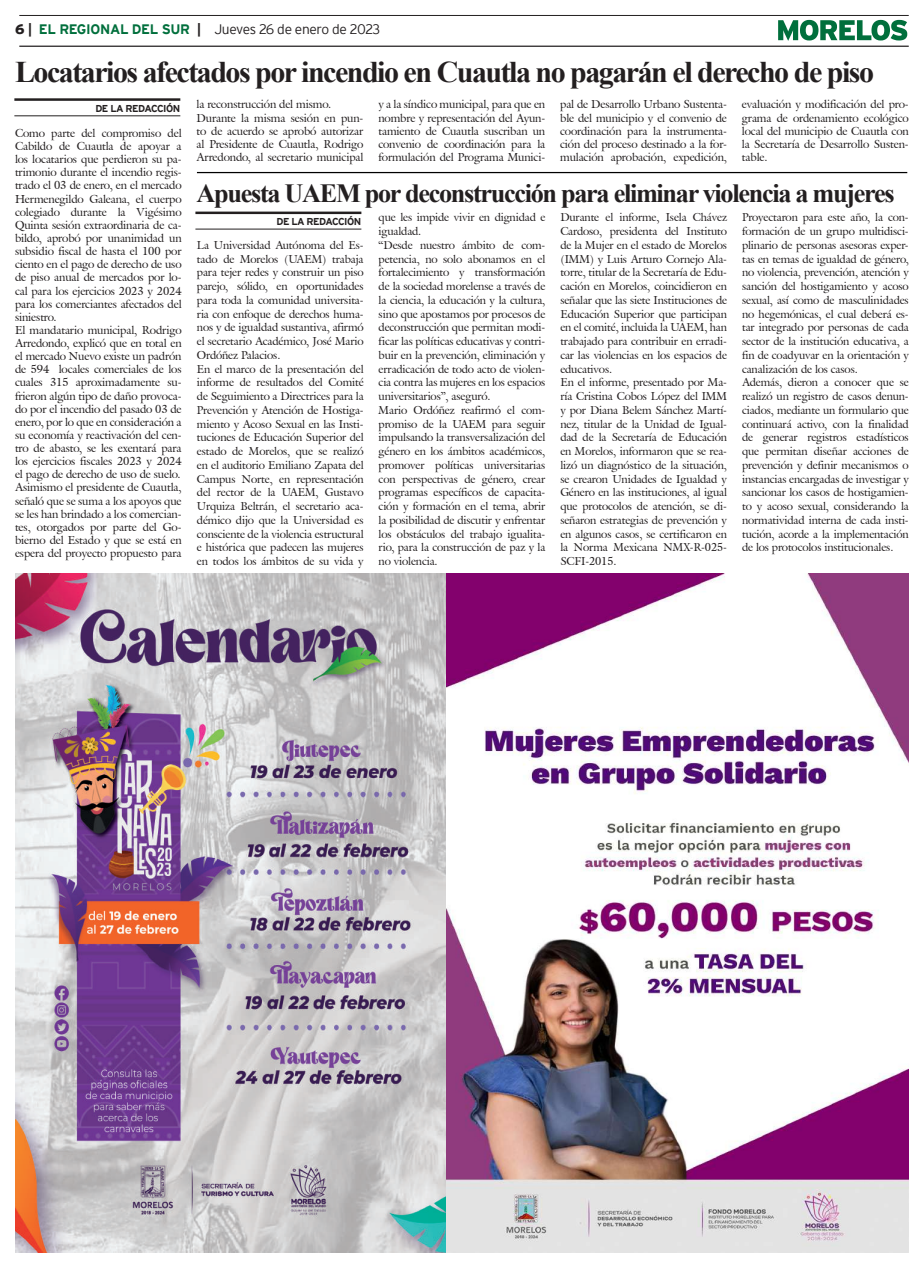
<style>
.page{position:relative;width:923px;height:1268px;background:#fff}
.page>*{position:absolute;margin:0;border:0;box-sizing:border-box;transform-origin:0 0}
.t1{font:700 30px "Times New Roman";letter-spacing:-.05em;color:#231f20}
.t2{font:700 26.25px "Times New Roman";letter-spacing:-.05em;color:#231f20}
.t3{font:300 13.75px "Interstate";letter-spacing:-.035em;color:#231f20}
.t4{font:11.38px/13.1px "Galliard IT Cby BT";letter-spacing:-.01em;color:#231f20;text-align:justify}
.t5{font:11.25px/13.8px "Galliard IT Cby BT";letter-spacing:-.01em;color:#231f20}
.t6{font:700 10px "Interstate";letter-spacing:-.05em;color:#231f20}
.s1{font-weight:900}
.s2{font-weight:700}
.s3{font-weight:700;color:#006f3c}
</style>
<div class="page">
<hr style="left:19px;top:15px;width:889px;height:1px;background:#231f20">
<hr style="left:19px;top:46px;width:889px;height:1px;background:#231f20">
<svg style="left:778px;top:20px;width:129px;height:21px"></svg>
<img style="left:15px;top:574px;width:893px;height:678px">
<hr style="left:14px;top:98px;width:166px;height:3px;background:#231f20">
<hr style="left:14px;top:115px;width:166px;height:1px;background:#231f20">
<hr style="left:197px;top:172px;width:710px;height:1px;background:#000">
<hr style="left:195px;top:212px;width:166px;height:2px;background:#231f20">
<hr style="left:195px;top:229px;width:166px;height:1px;background:#231f20">
<p class="t3" style="left:15px;top:21px;width:367px"><span class="s1">6</span> <span class="s2">|</span> <span class="s3">EL REGIONAL DEL SUR</span> <span class="s2">|</span> Jueves 26 de enero de 2023</p>
<h1 class="t1" style="left:15px;top:50px;width:860px">Locatarios afectados por incendio en Cuautla no pagarán el derecho de piso</h1>
<p class="t6" style="left:95px;top:102px;width:86px">DE LA REDACCIÓN</p>
<p class="t4" style="left:196px;top:98px;width:168px;text-align:left">la reconstrucción del mismo.<br>Durante la misma sesión en pun&shy;to de acuerdo se aprobó autorizar al Presidente de Cuautla, Rodrigo<br>Arredondo, al secretario municipal</p>
<p class="t4" style="left:378px;top:98px;width:168px">y a la síndico municipal, para que en nombre y representación del Ayun&shy;tamiento de Cuautla suscriban un convenio de coordinación para la formulación del Programa Munici-</p>
<p class="t4" style="left:560px;top:98px;width:168px">pal de Desarrollo Urbano Sustenta&shy;ble del municipio y el convenio de coordinación para la instrumenta&shy;ción del proceso destinado a la for&shy;mulación aprobación, expedición,</p>
<p class="t4" style="left:742px;top:98px;width:168px">evaluación y modificación del pro&shy;grama de ordenamiento ecológico local del municipio de Cuautla con la Secretaría de Desarrollo Susten&shy;table.</p>
<p class="t4" style="left:15px;top:126px;width:168px;text-align:left">Como parte del compromiso del<br>Cabildo de Cuautla de apoyar a los locatarios que perdieron su pa&shy;trimonio durante el incendio regis&shy;trado el 03 de enero, en el mercado<br>Hermenegildo Galeana, el cuerpo colegiado durante la Vigésimo<br>Quinta sesión extraordinaria de ca&shy;bildo, aprobó por unanimidad un subsidio fiscal de hasta el 100 por ciento en el pago de derecho de uso de piso anual de mercados por lo&shy;cal para los ejercicios 2023 y 2024 para los comerciantes afectados del siniestro.<br>El mandatario municipal, Rodrigo<br>Arredondo, explicó que en total en el mercado Nuevo existe un padrón de 594 locales comerciales de los cuales 315 aproximadamente su&shy;frieron algún tipo de daño provoca&shy;do por el incendio del pasado 03 de enero, por lo que en consideración a su economía y reactivación del cen&shy;tro de abasto, se les exentará para los ejercicios fiscales 2023 y 2024 el pago de derecho de uso de suelo.<br>Asimismo el presidente de Cuautla, señaló que se suma a los apoyos que se les han brindado a los comercian&shy;tes, otorgados por parte del Go&shy;bierno del Estado y que se está en espera del proyecto propuesto para</p>
<h2 class="t2" style="left:196px;top:174px;width:699px">Apuesta UAEM por deconstrucción para eliminar violencia a mujeres</h2>
<p class="t5" style="left:378px;top:210px;width:168px">que les impide vivir en dignidad e igualdad.<br>“Desde nuestro ámbito de com&shy;petencia, no solo abonamos en el fortalecimiento y transformación de la sociedad morelense a través de la ciencia, la educación y la cultura, sino que apostamos por procesos de deconstrucción que permitan modi&shy;ficar las políticas educativas y contri&shy;buir en la prevención, eliminación y erradicación de todo acto de violen&shy;cia contra las mujeres en los espacios universitarios”, aseguró.<br>Mario Ordóñez reafirmó el com&shy;promiso de la UAEM para seguir impulsando la transversalización del género en los ámbitos académicos, promover políticas universitarias con perspectivas de género, crear programas específicos de capacita&shy;ción y formación en el tema, abrir la posibilidad de discutir y enfrentar los obstáculos del trabajo igualita&shy;rio, para la construcción de paz y la no violencia.</p>
<p class="t5" style="left:560px;top:210px;width:168px">Durante el informe, Isela Chávez<br>Cardoso, presidenta del Instituto de la Mujer en el estado de Morelos (IMM) y Luis Arturo Cornejo Ala&shy;torre, titular de la Secretaría de Edu&shy;cación en Morelos, coincidieron en señalar que las siete Instituciones de<br>Educación Superior que participan en el comité, incluida la UAEM, han trabajado para contribuir en erradi&shy;car las violencias en los espacios de educativos.<br>En el informe, presentado por Ma&shy;ría Cristina Cobos López del IMM y por Diana Belem Sánchez Martí&shy;nez, titular de la Unidad de Igual&shy;dad de la Secretaría de Educación en Morelos, informaron que se rea&shy;lizó un diagnóstico de la situación, se crearon Unidades de Igualdad y<br>Género en las instituciones, al igual que protocolos de atención, se di&shy;señaron estrategias de prevención y en algunos casos, se certificaron en la Norma Mexicana NMX-R-025-<br>SCFI-2015.</p>
<p class="t5" style="left:742px;top:210px;width:168px">Proyectaron para este año, la con&shy;formación de un grupo multidisci&shy;plinario de personas asesoras exper&shy;tas en temas de igualdad de género, no violencia, prevención, atención y sanción del hostigamiento y acoso sexual, así como de masculinidades no hegemónicas, el cual deberá es&shy;tar integrado por personas de cada sector de la institución educativa, a fin de coadyuvar en la orientación y canalización de los casos.<br>Además, dieron a conocer que se realizó un registro de casos denun&shy;ciados, mediante un formulario que continuará activo, con la finalidad de generar registros estadísticos que permitan diseñar acciones de prevención y definir mecanismos o instancias encargadas de investigar y sancionar los casos de hostigamien&shy;to y acoso sexual, considerando la normatividad interna de cada insti&shy;tución, acorde a la implementación de los protocolos institucionales.</p>
<p class="t6" style="left:276px;top:216px;width:86px">DE LA REDACCIÓN</p>
<p class="t5" style="left:197px;top:238px;width:168px">La Universidad Autónoma del Es&shy;tado de Morelos (UAEM) trabaja para tejer redes y construir un piso parejo, sólido, en oportunidades para toda la comunidad universita&shy;ria con enfoque de derechos huma&shy;nos y de igualdad sustantiva, afirmó el secretario Académico, José Mario Ordóñez Palacios.<br>En el marco de la presentación del informe de resultados del Comité de Seguimiento a Directrices para la Prevención y Atención de Hostiga&shy;miento y Acoso Sexual en las Insti&shy;tuciones de Educación Superior del estado de Morelos, que se realizó en el auditorio Emiliano Zapata del Campus Norte, en representación del rector de la UAEM, Gustavo Urquiza Beltrán, el secretario aca&shy;démico dijo que la Universidad es consciente de la violencia estructural e histórica que padecen las mujeres en todos los ámbitos de su vida y</p>
</div>
